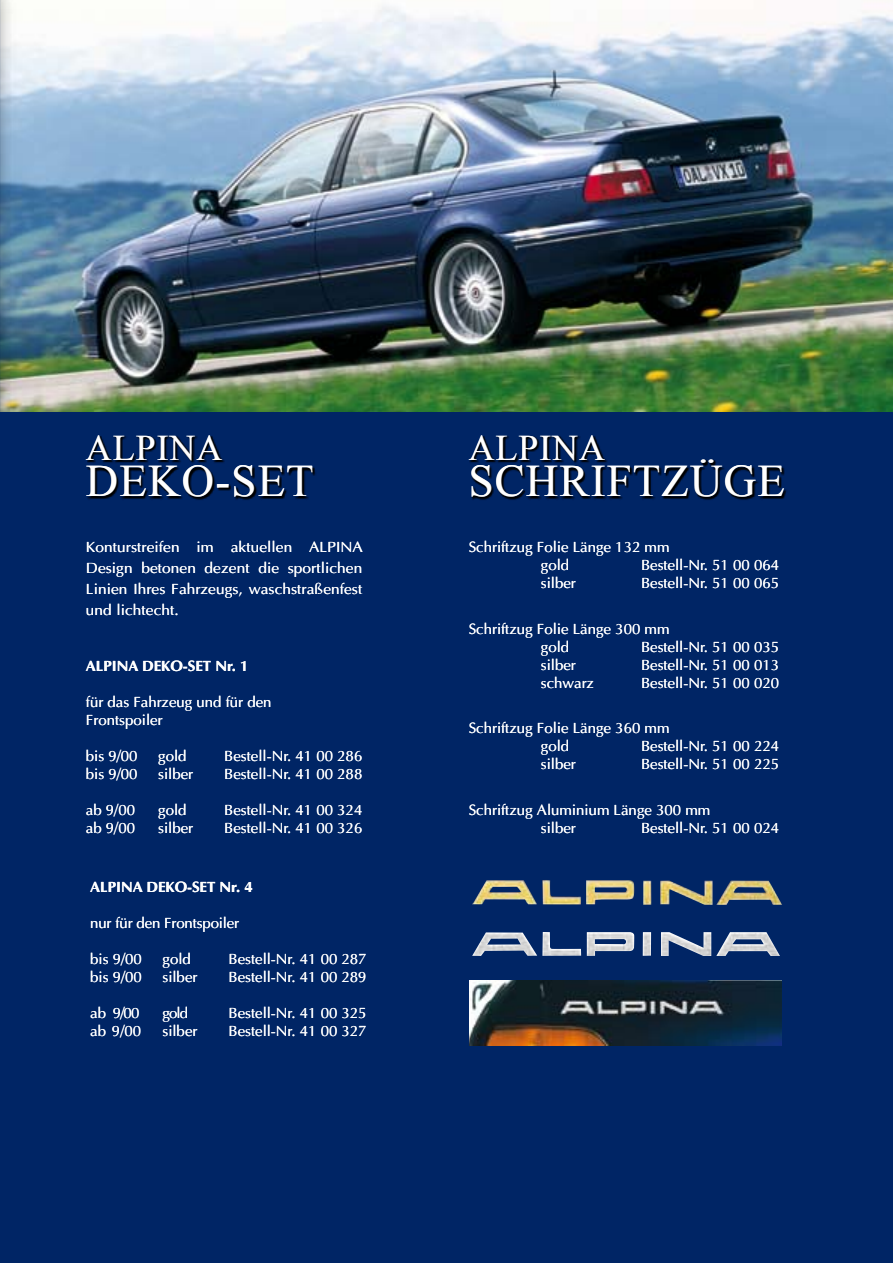
<style>
.page{position:relative;width:893px;height:1263px;background:#fff}
.page>*{position:absolute;margin:0;border:0;box-sizing:border-box;transform-origin:0 0}
.t1{font:45px "Times New Roman";letter-spacing:.025em;color:#fff}
.t2{font:36px "Times New Roman";letter-spacing:.025em;color:#fff}
.t3{font:15px/18px "Ottawa Plain";color:#fff}
.t4{font:700 15px "Ottawa";color:#fff}
</style>
<div class="page">
<img style="left:25px;top:6px;width:868px;height:406px">
<img style="left:1px;top:0;width:24px;height:412px">
<svg style="left:0;top:0;width:1px;height:412px"></svg>
<div style="left:0;top:412px;width:893px;height:851px;background:#002565"></div>
<img style="left:472px;top:880px;width:298px;height:25px">
<img style="left:470px;top:981px;width:311px;height:64px">
<img style="left:472px;top:932px;width:308px;height:24px">
<svg style="left:469px;top:436px;width:318px;height:64px"></svg>
<svg style="left:87px;top:436px;width:229px;height:64px"></svg>
<h2 class="t2" style="left:86px;top:423px;width:138px">ALPINA</h2>
<h1 class="t1" style="left:86px;top:450px;width:229px">DEKO-SET</h1>
<p class="t3" style="left:86px;top:537px;width:278px;line-height:21px;text-align:justify">Konturstreifen im aktuellen ALPINA Design betonen dezent die sportlichen Linien Ihres Fahrzeugs, waschstraßenfest und lichtecht.</p>
<p class="t4" style="left:86px;top:657px;width:111px">ALPINA DEKO-SET</p>
<p class="t4" style="left:215px;top:657px;width:35px">Nr. 1</p>
<p class="t3" style="left:86px;top:693px;width:187px">für das Fahrzeug und für den<br>Frontspoiler</p>
<p class="t3" style="left:86px;top:747px;width:53px">bis 9/00</p>
<p class="t3" style="left:158px;top:747px;width:30px">gold</p>
<p class="t3" style="left:224px;top:747px;width:140px">Bestell-Nr. 41 00 286</p>
<p class="t3" style="left:86px;top:765px;width:53px">bis 9/00</p>
<p class="t3" style="left:158px;top:765px;width:36px">silber</p>
<p class="t3" style="left:224px;top:765px;width:140px">Bestell-Nr. 41 00 288</p>
<p class="t3" style="left:86px;top:801px;width:51px">ab 9/00</p>
<p class="t3" style="left:158px;top:801px;width:30px">gold</p>
<p class="t3" style="left:224px;top:801px;width:140px">Bestell-Nr. 41 00 324</p>
<p class="t3" style="left:86px;top:819px;width:51px">ab 9/00</p>
<p class="t3" style="left:158px;top:819px;width:36px">silber</p>
<p class="t3" style="left:224px;top:819px;width:140px">Bestell-Nr. 41 00 326</p>
<p class="t4" style="left:90px;top:878px;width:111px">ALPINA DEKO-SET</p>
<p class="t4" style="left:220px;top:878px;width:35px">Nr. 4</p>
<p class="t3" style="left:90px;top:914px;width:151px">nur für den Frontspoiler</p>
<p class="t3" style="left:90px;top:950px;width:53px">bis 9/00</p>
<p class="t3" style="left:162px;top:950px;width:30px">gold</p>
<p class="t3" style="left:229px;top:950px;width:140px">Bestell-Nr. 41 00 287</p>
<p class="t3" style="left:90px;top:968px;width:53px">bis 9/00</p>
<p class="t3" style="left:162px;top:968px;width:36px">silber</p>
<p class="t3" style="left:229px;top:968px;width:140px">Bestell-Nr. 41 00 289</p>
<p class="t3" style="left:90px;top:1004px;width:51px">ab 9/00</p>
<p class="t3" style="left:162px;top:1004px;width:27px">gold</p>
<p class="t3" style="left:229px;top:1004px;width:140px">Bestell-Nr. 41 00 325</p>
<p class="t3" style="left:90px;top:1022px;width:52px">ab 9/00</p>
<p class="t3" style="left:162px;top:1022px;width:36px">silber</p>
<p class="t3" style="left:229px;top:1022px;width:140px">Bestell-Nr. 41 00 327</p>
<h2 class="t2" style="left:469px;top:423px;width:138px">ALPINA</h2>
<h1 class="t1" style="left:469px;top:450px;width:55px">SCHRIFT</h1>
<h1 class="t1" style="left:662px;top:450px;width:93px">ZÜGE</h1>
<p class="t3" style="left:541px;top:538px;width:130px;text-indent:-72px">Schriftzug Folie Länge 132 mm gold</p>
<p class="t3" style="left:641px;top:556px;width:140px">Bestell-Nr. 51 00 064</p>
<p class="t3" style="left:541px;top:574px;width:36px">silber</p>
<p class="t3" style="left:641px;top:574px;width:140px">Bestell-Nr. 51 00 065</p>
<p class="t3" style="left:541px;top:620px;width:130px;text-indent:-72px">Schriftzug Folie Länge 300 mm gold</p>
<p class="t3" style="left:641px;top:638px;width:140px">Bestell-Nr. 51 00 035</p>
<p class="t3" style="left:541px;top:656px;width:36px">silber</p>
<p class="t3" style="left:641px;top:656px;width:140px">Bestell-Nr. 51 00 013</p>
<p class="t3" style="left:541px;top:674px;width:55px">schwarz</p>
<p class="t3" style="left:641px;top:674px;width:140px">Bestell-Nr. 51 00 020</p>
<p class="t3" style="left:541px;top:719px;width:130px;text-indent:-72px">Schriftzug Folie Länge 360 mm gold</p>
<p class="t3" style="left:641px;top:737px;width:140px">Bestell-Nr. 51 00 224</p>
<p class="t3" style="left:541px;top:755px;width:36px">silber</p>
<p class="t3" style="left:641px;top:755px;width:140px">Bestell-Nr. 51 00 225</p>
<p class="t3" style="left:541px;top:801px;width:171px;text-indent:-72px">Schriftzug Aluminium Länge 300 mm silber</p>
<p class="t3" style="left:641px;top:819px;width:140px">Bestell-Nr. 51 00 024</p>
</div>
